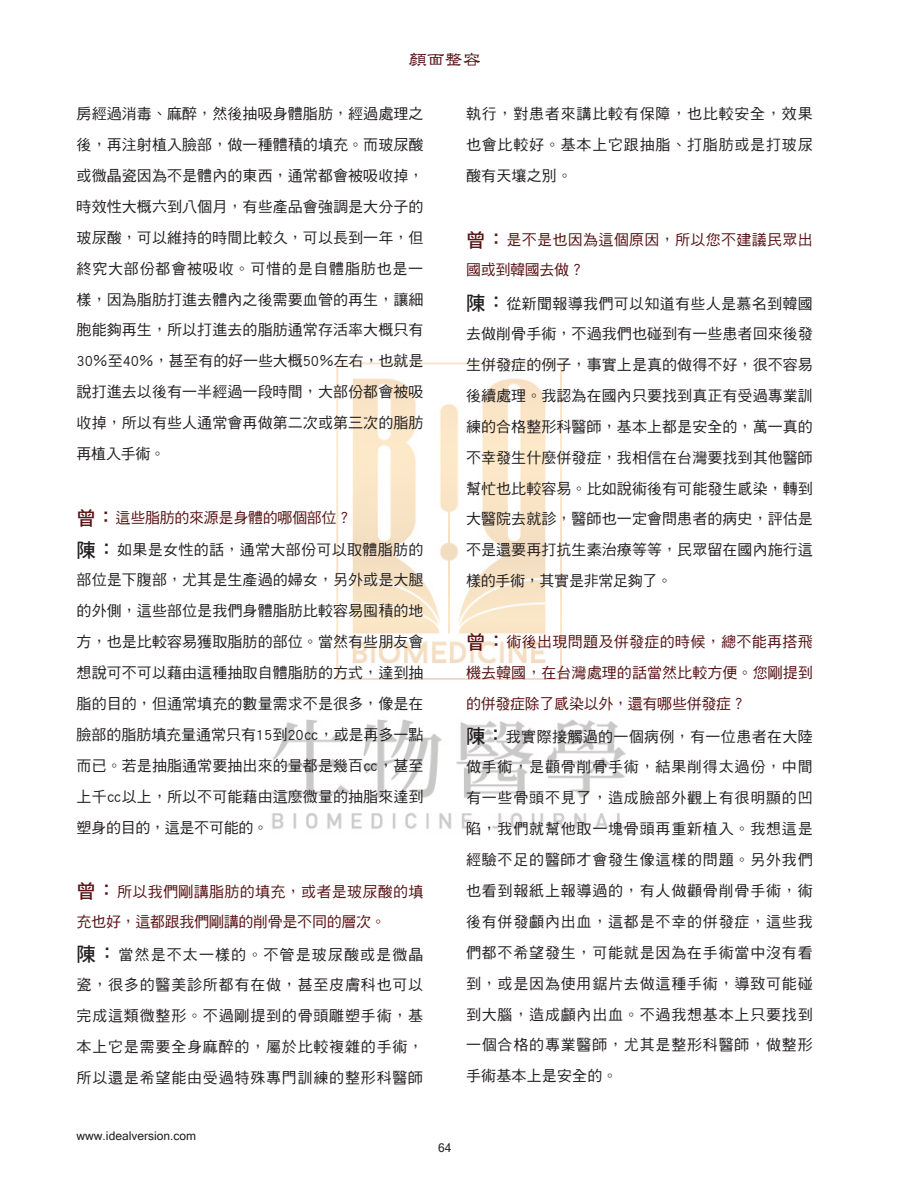
<style>
.page{position:relative;width:898px;height:1191px;background:#fff}
.page>*{position:absolute;margin:0;border:0;box-sizing:border-box;transform-origin:0 0}
.t1{font:18px "DF Li Shu W5 HKP BF";color:#571214}
.t2{font:15px/30.9px "DF Hei Std W5";letter-spacing:.005em;color:#231f20;text-align:justify}
.t3{font:15px/30.2px "DF Hei Std W5";letter-spacing:.005em;color:#571214}
.t4{font:12px "Microsoft Sans Serif";color:#231f20}
.s1{font-family:"DF Hei Std W7";font-size:19.5px;color:#571214}
.s2{color:#571214}
.s3{font-family:"DF Hei Std W7";font-size:19.5px}
</style>
<div class="page">
<img style="left:271px;top:362px;width:356px;height:467px">
<p class="t1" style="left:408px;top:51px;width:73px">顏面整容</p>
<p class="t2" style="left:77px;top:98px;width:348px">房經過消毒、麻醉，然後抽吸身體脂肪，經過處理之後，再注射植入臉部，做一種體積的填充。而玻尿酸或微晶瓷因為不是體內的東西，通常都會被吸收掉，時效性大概六到八個月，有些產品會強調是大分子的玻尿酸，可以維持的時間比較久，可以長到一年，但終究大部份都會被吸收。可惜的是自體脂肪也是一樣，因為脂肪打進去體內之後需要血管的再生，讓細胞能夠再生，所以打進去的脂肪通常存活率大概只有30％至40％，甚至有的好一些大概50％左右，也就是說打進去以後有一半經過一段時間，大部份都會被吸收掉，所以有些人通常會再做第二次或第三次的脂肪再植入手術。</p>
<p class="t2" style="left:77px;top:501px;width:348px;line-height:32.4px"><span class="s1">曾：</span><span class="s2">這些脂肪的來源是身體的哪個部位？<br></span><span class="s3">陳：</span>如果是女性的話，通常大部份可以取體脂肪的</p>
<p class="t2" style="left:77px;top:564px;width:348px">部位是下腹部，尤其是生產過的婦女，另外或是大腿的外側，這些部位是我們身體脂肪比較容易囤積的地方，也是比較容易獲取脂肪的部位。當然有些朋友會想說可不可以藉由這種抽取自體脂肪的方式，達到抽脂的目的，但通常填充的數量需求不是很多，像是在臉部的脂肪填充量通常只有15到20㏄，或是再多一點而已。若是抽脂通常要抽出來的量都是幾百㏄，甚至上千㏄以上，所以不可能藉由這麼微量的抽脂來達到塑身的目的，這是不可能的。</p>
<p class="t3" style="left:77px;top:875px;width:348px"><span class="s3">曾：</span>所以我們剛講脂肪的填充，或者是玻尿酸的填充也好，這都跟我們剛講的削骨是不同的層次。</p>
<p class="t2" style="left:77px;top:938px;width:348px"><span class="s3">陳：</span>當然是不太一樣的。不管是玻尿酸或是微晶瓷，很多的醫美診所都有在做，甚至皮膚科也可以完成這類微整形。不過剛提到的骨頭雕塑手術，基本上它是需要全身麻醉的，屬於比較複雜的手術，所以還是希望能由受過特殊專門訓練的整形科醫師</p>
<p class="t2" style="left:466px;top:98px;width:348px">執行，對患者來講比較有保障，也比較安全，效果也會比較好。基本上它跟抽脂、打脂肪或是打玻尿酸有天壤之別。</p>
<p class="t3" style="left:466px;top:224px;width:348px"><span class="s3">曾：</span>是不是也因為這個原因，所以您不建議民眾出國或到韓國去做？</p>
<p class="t2" style="left:466px;top:287px;width:348px"><span class="s3">陳：</span>從新聞報導我們可以知道有些人是慕名到韓國去做削骨手術，不過我們也碰到有一些患者回來後發生併發症的例子，事實上是真的做得不好，很不容易後續處理。我認為在國內只要找到真正有受過專業訓練的合格整形科醫師，基本上都是安全的，萬一真的不幸發生什麼併發症，我相信在台灣要找到其他醫師幫忙也比較容易。比如說術後有可能發生感染，轉到大醫院去就診，醫師也一定會問患者的病史，評估是不是還要再打抗生素治療等等，民眾留在國內施行這樣的手術，其實是非常足夠了。</p>
<p class="t3" style="left:466px;top:626px;width:348px;line-height:30.6px;text-align:justify"><span class="s3">曾：</span>術後出現問題及併發症的時候，總不能再搭飛機去韓國，在台灣處理的話當然比較方便。您剛提到的併發症除了感染以外，還有哪些併發症？</p>
<p class="t2" style="left:466px;top:720px;width:348px"><span class="s3">陳：</span>我實際接觸過的一個病例，有一位患者在大陸做手術，是顴骨削骨手術，結果削得太過份，中間有一些骨頭不見了，造成臉部外觀上有很明顯的凹陷，我們就幫他取一塊骨頭再重新植入。我想這是經驗不足的醫師才會發生像這樣的問題。另外我們也看到報紙上報導過的，有人做顴骨削骨手術，術後有併發顱內出血，這都是不幸的併發症，這些我們都不希望發生，可能就是因為在手術當中沒有看到，或是因為使用鋸片去做這種手術，導致可能碰到大腦，造成顱內出血。不過我想基本上只要找到一個合格的專業醫師，尤其是整形科醫師，做整形手術基本上是安全的。</p>
<p class="t4" style="left:77px;top:1127px;width:121px">www.idealversion.com</p>
<p class="t4" style="left:438px;top:1140px;width:15px">64</p>
</div>
